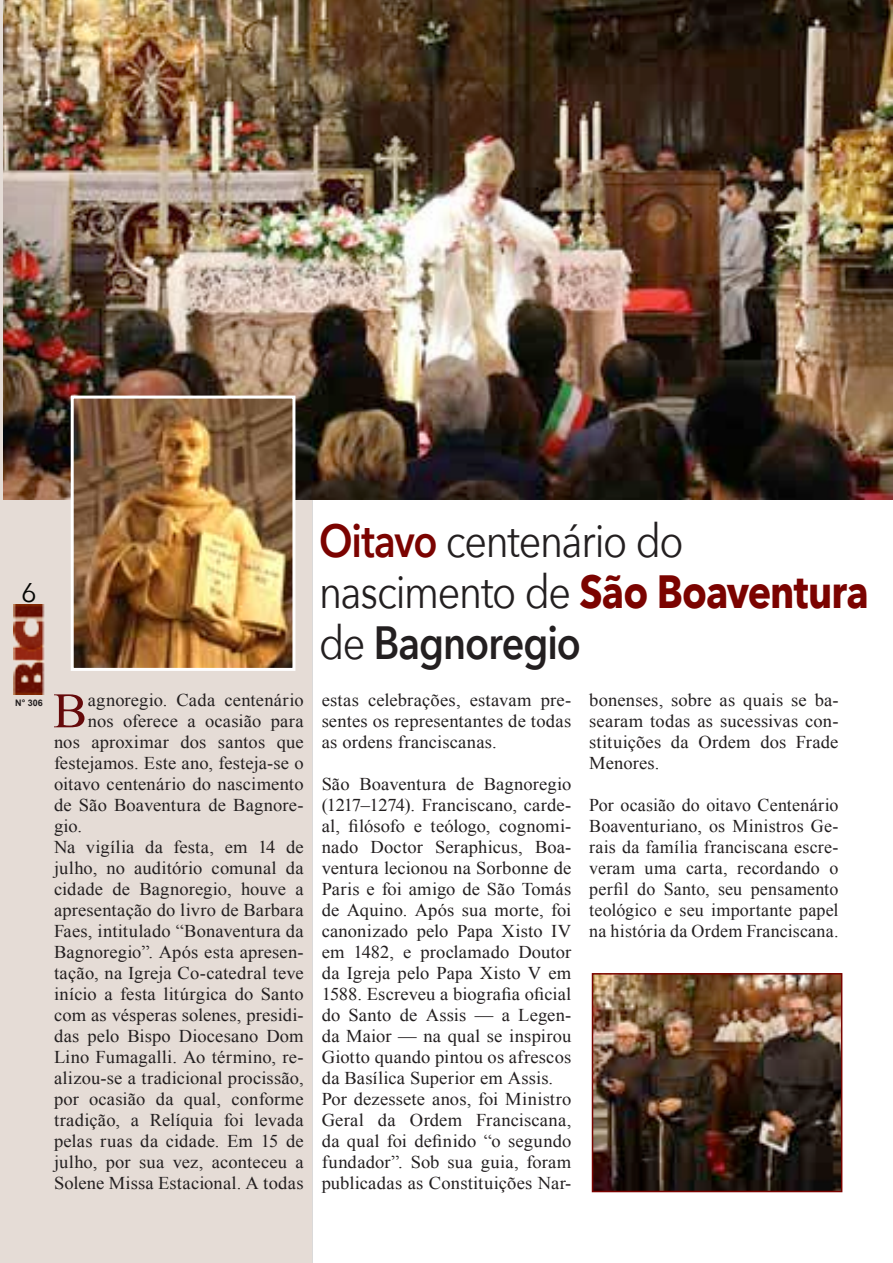
<style>
.page{position:relative;width:893px;height:1263px;background:#fff}
.page>*{position:absolute;margin:0;border:0;box-sizing:border-box;transform-origin:0 0}
.BICI_text_initial_le{font:49.65px "Times New Roman";color:#650a0b}
.Title_1{font:46.5px/51px "Avenir Next";letter-spacing:-.035em;color:#231f20;scale:.85 1}
.t1{font:27px "Avenir Next";color:#040503}
.BICI_text_base_stile{font:18px/21px "Times New Roman";letter-spacing:.01em;color:#231f20;text-align:justify}
.BICI_text_initial_le-2{font:18px "Times New Roman";letter-spacing:.005em;color:#231f20}
.t2{font:700 9px "Arial";color:#231f20}
.s1{font-weight:600;color:#7b0300}
.s2{font-weight:700;color:#7b0300}
.s3{font-weight:600}
</style>
<div class="page">
<div style="left:0;top:0;width:313px;height:1263px;background:#e5dcd6"></div>
<img style="left:13px;top:604px;width:35px;height:90px">
<img style="left:3px;top:0;width:890px;height:500px">
<img style="left:75px;top:400px;width:216px;height:267px">
<div style="left:71px;top:396px;width:224px;height:275px;border:3px solid #fff"></div>
<img style="left:594px;top:975px;width:246px;height:215px">
<div style="left:592px;top:973px;width:250px;height:219px;border:1px solid #7b0300"></div>
<h3 class="t1" style="left:21px;top:570px;width:17px">6</h3>
<p class="t2" style="left:15px;top:697px;width:29px">N° 306</p>
<p class="BICI_text_initial_le" style="left:53px;top:677px;width:36px">B</p>
<p class="BICI_text_initial_le-2" style="left:88px;top:688px;width:217px">agnoregio. Cada centenário</p>
<p class="BICI_text_initial_le-2" style="left:88px;top:709px;width:217px">nos oferece a ocasião para</p>
<p class="BICI_text_initial_le-2" style="left:54px;top:730px;width:251px">nos aproximar dos santos que</p>
<p class="BICI_text_initial_le-2" style="left:54px;top:751px;width:251px">festejamos. Este ano, festeja-se o</p>
<p class="BICI_text_initial_le-2" style="left:54px;top:772px;width:251px">oitavo centenário do nascimento</p>
<p class="BICI_text_initial_le-2" style="left:54px;top:793px;width:251px">de São Boaventura de Bagnore-</p>
<p class="BICI_text_initial_le-2" style="left:54px;top:814px;width:30px">gio.</p>
<p class="BICI_text_base_stile" style="left:54px;top:836px;width:251px">Na vigília da festa, em 14 de julho, no auditório comunal da cidade de Bagnoregio, houve a apresentação do livro de Barbara Faes, intitulado “Bonaventura da Bagnoregio”. Após esta apresen&shy;tação, na Igreja Co-catedral teve início a festa litúrgica do Santo com as vésperas solenes, presidi&shy;das pelo Bispo Diocesano Dom Lino Fumagalli. Ao término, re&shy;alizou-se a tradicional procissão, por ocasião da qual, conforme tradição, a Relíquia foi levada pelas ruas da cidade. Em 15 de julho, por sua vez, aconteceu a Solene Missa Estacional. A todas</p>
<p class="Title_1" style="left:319px;top:514px;width:431px"><span class="s1">Oitavo</span> centenário do</p>
<p class="Title_1" style="left:319px;top:565px;width:648px">nascimento de <span class="s2">São Boaventura </span>de <span class="s3">Bagnoregio</span></p>
<p class="BICI_text_base_stile" style="left:322px;top:689px;width:251px">estas celebrações, estavam pre&shy;sentes os representantes de todas as ordens franciscanas.</p>
<p class="BICI_text_base_stile" style="left:322px;top:773px;width:251px">São Boaventura de Bagnoregio (1217–1274). Franciscano, carde&shy;al, filósofo e teólogo, cognomi&shy;nado Doctor Seraphicus, Boa&shy;ventura lecionou na Sorbonne de Paris e foi amigo de São Tomás de Aquino. Após sua morte, foi canonizado pelo Papa Xisto IV em 1482, e proclamado Doutor da Igreja pelo Papa Xisto V em 1588. Escreveu a biografia oficial do Santo de Assis — a Legen&shy;da Maior — na qual se inspirou Giotto quando pintou os afrescos da Basílica Superior em Assis.</p>
<p class="BICI_text_base_stile" style="left:322px;top:1088px;width:251px">Por dezessete anos, foi Ministro Geral da Ordem Franciscana, da qual foi definido “o segundo fundador”. Sob sua guia, foram publicadas as Constituições Nar-</p>
<p class="BICI_text_base_stile" style="left:589px;top:689px;width:251px">bonenses, sobre as quais se ba&shy;searam todas as sucessivas con&shy;stituições da Ordem dos Frade Menores.</p>
<p class="BICI_text_base_stile" style="left:589px;top:794px;width:251px">Por ocasião do oitavo Centenário Boaventuriano, os Ministros Ge&shy;rais da família franciscana escre&shy;veram uma carta, recordando o perfil do Santo, seu pensamento teológico e seu importante papel na história da Ordem Franciscana.</p>
</div>
